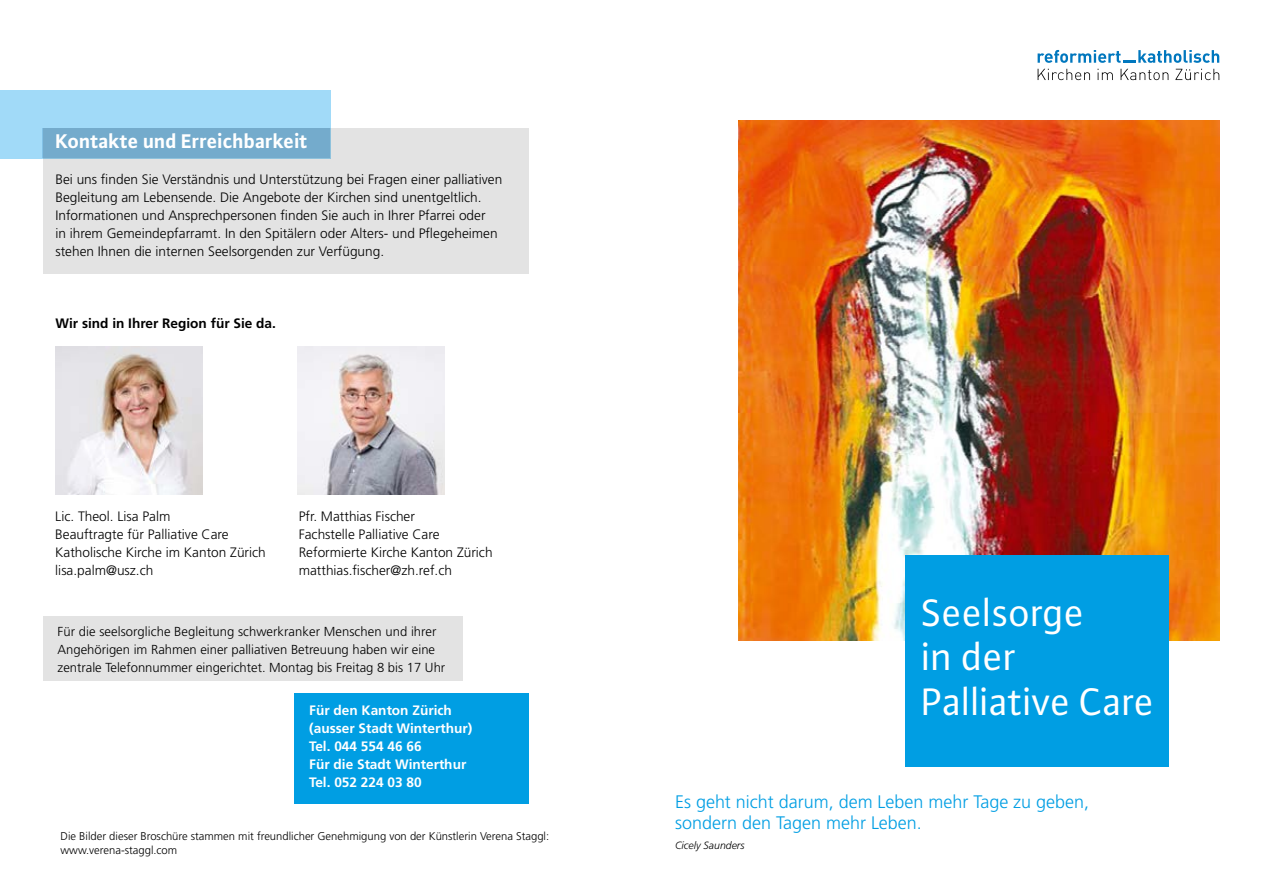
<style>
.page{position:relative;width:1263px;height:893px;background:#fff}
.page>*{position:absolute;margin:0;border:0;box-sizing:border-box;transform-origin:0 0}
.t1{font:40.65px/44.8px "Plus Sans Normal";color:#fff}
.t2{font:700 21px "Plus Sans";color:#fff}
.t3{font:300 18.15px/20.9px "Frutiger CE";color:#009ee3}
.t4{font:300 13.65px/18px "Frutiger";color:#000}
.t5{font:700 13.65px/18px "Frutiger";color:#fff}
.t6{font:700 13.65px "Frutiger";color:#000}
.t7{font:300 13.05px/18px "Frutiger";color:#000}
.t8{font:300 11.25px/13.5px "Frutiger";color:#000}
.t9{font:italic 300 10.5px "Frutiger";color:#000}
</style>
<div class="page">
<div style="left:43px;top:616px;width:420px;height:65px;background:#e3e3e3"></div>
<div style="left:294px;top:693px;width:234px;height:111px;background:#009ee3"></div>
<img style="left:738px;top:120px;width:481px;height:520px">
<svg style="left:1037px;top:50px;width:182px;height:13px"></svg>
<svg style="left:1037px;top:69px;width:53px;height:11px"></svg>
<svg style="left:1097px;top:69px;width:16px;height:11px"></svg>
<svg style="left:1120px;top:69px;width:48px;height:11px"></svg>
<svg style="left:1175px;top:69px;width:44px;height:11px"></svg>
<div style="left:905px;top:555px;width:263px;height:211px;background:#009ee3"></div>
<div style="left:43px;top:129px;width:485px;height:145px;background:#e3e3e3"></div>
<div style="left:0;top:91px;width:331px;height:68px;background:#a1daf8"></div>
<div style="left:43px;top:128px;width:287px;height:30px;background:#74abcc"></div>
<img style="left:298px;top:347px;width:146px;height:148px">
<img style="left:55px;top:347px;width:147px;height:148px">
<h2 class="t2" style="left:55px;top:128px;width:254px">Kontakte und Erreichbarkeit</h2>
<p class="t4" style="left:55px;top:171px;width:448px">Bei uns finden Sie Verständnis und Unterstützung bei Fragen einer palliativen Begleitung am Lebensende. Die Angebote der Kirchen sind unentgeltlich.<br>Informationen und Ansprechpersonen finden Sie auch in Ihrer Pfarrei oder<br>in ihrem Gemeindepfarramt. In den Spitälern oder Alters- und Pflegeheimen stehen Ihnen die internen Seelsorgenden zur Verfügung.</p>
<p class="t6" style="left:55px;top:316px;width:222px">Wir sind in Ihrer Region für Sie da.</p>
<p class="t4" style="left:55px;top:507px;width:212px">Lic. Theol. Lisa Palm<br>Beauftragte für Palliative Care<br>Katholische Kirche im Kanton Zürich lisa.palm@usz.ch</p>
<p class="t4" style="left:299px;top:507px;width:195px">Pfr. Matthias Fischer<br>Fachstelle Palliative Care<br>Reformierte Kirche Kanton Zürich matthias.fischer@zh.ref.ch</p>
<p class="t7" style="left:58px;top:623px;width:389px">Für die seelsorgliche Begleitung schwerkranker Menschen und ihrer<br>Angehörigen im Rahmen einer palliativen Betreuung haben wir eine zentrale Telefonnummer eingerichtet. Montag bis Freitag 8 bis 17 Uhr</p>
<p class="t5" style="left:309px;top:701px;width:165px">Für den Kanton Zürich (ausser Stadt Winterthur)<br>Tel. 044 554 46 66<br>Für die Stadt Winterthur<br>Tel. 052 224 03 80</p>
<p class="t8" style="left:61px;top:830px;width:490px">Die Bilder dieser Broschüre stammen mit freundlicher Genehmigung von der Künstlerin Verena Staggl: www.verena-staggl.com</p>
<h1 class="t1" style="left:922px;top:589px;width:234px">Seelsorge<br>in der<br>Palliative Care</h1>
<h3 class="t3" style="left:675px;top:791px;width:416px">Es geht nicht darum, dem Leben mehr Tage zu geben, sondern den Tagen mehr Leben.</h3>
<p class="t9" style="left:675px;top:839px;width:71px">Cicely Saunders</p>
</div>
